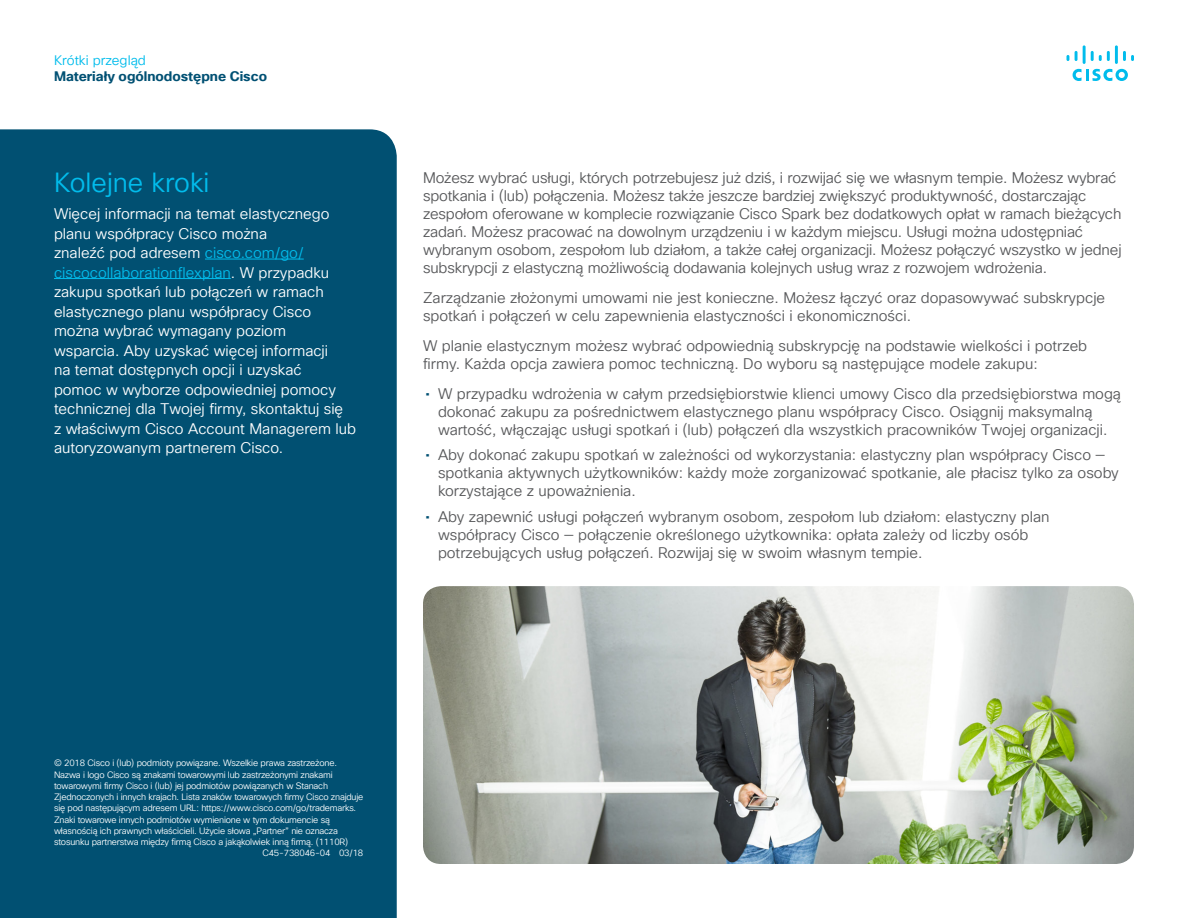
<style>
.page{position:relative;width:1188px;height:918px;background:#fff}
.page>*{position:absolute;margin:0;border:0;box-sizing:border-box;transform-origin:0 0}
.Subhead2_Blue{font:27px "Cisco Sans TT Light";color:#01bcec}
.Body{font:15px/18px "Cisco Sans TT Light";color:#57585a}
.Body_White{font:15px/19.5px "Cisco Sans TT Light";color:#fff}
.t1{font:700 13.5px "Cisco Sans TT";color:#005073}
.t2{font:13.5px "Cisco Sans TT Light";color:#01bcec}
.Footer_white{font:9px "Cisco Sans TT Light";letter-spacing:-.02em;color:#fff}
.s1{color:#01bcec}
.s2{font-family:"Cisco Sans TT";color:#005073}
</style>
<div class="page">
<svg style="left:1073px;top:69px;width:55px;height:12px"></svg>
<svg style="left:1067px;top:55px;width:2px;height:6px"></svg>
<svg style="left:1075px;top:51px;width:3px;height:10px"></svg>
<hr style="left:1083px;top:45px;width:3px;height:19px;background:#01bcec">
<svg style="left:1091px;top:51px;width:19px;height:10px"></svg>
<hr style="left:1115px;top:45px;width:3px;height:19px;background:#01bcec">
<svg style="left:1123px;top:51px;width:11px;height:10px"></svg>
<div style="left:0;top:129px;width:397px;height:789px;background:#015072"></div>
<hr style="left:205px;top:259px;width:99px;height:1px;background:#01bcec">
<hr style="left:54px;top:278px;width:177px;height:1px;background:#01bcec">
<img style="left:423px;top:586px;width:711px;height:278px">
<p class="t2" style="left:54px;top:51px;width:93px">Krótki przegląd</p>
<p class="t1" style="left:54px;top:67px;width:215px">Materiały ogólnodostępne Cisco</p>
<p class="Subhead2_Blue" style="left:54px;top:165px;width:157px">Kolejne kroki</p>
<p class="Body_White" style="left:54px;top:205px;width:304px">Więcej informacji na temat elastycznego planu współpracy Cisco można<br>znaleźć pod adresem <span class="s1">cisco.com/go/ ciscocollaborationflexplan</span>. W przypadku zakupu spotkań lub połączeń w ramach elastycznego planu współpracy Cisco można wybrać wymagany poziom<br>wsparcia. Aby uzyskać więcej informacji<br>na temat dostępnych opcji i uzyskać<br>pomoc w wyborze odpowiedniej pomocy technicznej dla Twojej firmy, skontaktuj się<br>z właściwym Cisco Account Managerem lub autoryzowanym partnerem Cisco.</p>
<p class="Body" style="left:423px;top:169px;width:700px">Możesz wybrać usługi, których potrzebujesz już dziś, i rozwijać się we własnym tempie. Możesz wybrać spotkania i (lub) połączenia. Możesz także jeszcze bardziej zwiększyć produktywność, dostarczając zespołom oferowane w komplecie rozwiązanie Cisco Spark bez dodatkowych opłat w ramach bieżących zadań. Możesz pracować na dowolnym urządzeniu i w każdym miejscu. Usługi można udostępniać wybranym osobom, zespołom lub działom, a także całej organizacji. Możesz połączyć wszystko w jednej subskrypcji z elastyczną możliwością dodawania kolejnych usług wraz z rozwojem wdrożenia.</p>
<p class="Body" style="left:423px;top:289px;width:684px">Zarządzanie złożonymi umowami nie jest konieczne. Możesz łączyć oraz dopasowywać subskrypcje spotkań i połączeń w celu zapewnienia elastyczności i ekonomiczności.</p>
<p class="Body" style="left:423px;top:337px;width:666px">W planie elastycznym możesz wybrać odpowiednią subskrypcję na podstawie wielkości i potrzeb firmy. Każda opcja zawiera pomoc techniczną. Do wyboru są następujące modele zakupu:</p>
<p class="Body" style="left:438px;top:385px;width:685px;text-indent:-13px"><span class="s2">•</span> W przypadku wdrożenia w całym przedsiębiorstwie klienci umowy Cisco dla przedsiębiorstwa mogą dokonać zakupu za pośrednictwem elastycznego planu współpracy Cisco. Osiągnij maksymalną wartość, włączając usługi spotkań i (lub) połączeń dla wszystkich pracowników Twojej organizacji.</p>
<p class="Body" style="left:438px;top:447px;width:682px;text-indent:-13px"><span class="s2">•</span> Aby dokonać zakupu spotkań w zależności od wykorzystania: elastyczny plan współpracy Cisco — spotkania aktywnych użytkowników: każdy może zorganizować spotkanie, ale płacisz tylko za osoby korzystające z upoważnienia.</p>
<p class="Body" style="left:438px;top:508px;width:613px;text-indent:-13px"><span class="s2">•</span> Aby zapewnić usługi połączeń wybranym osobom, zespołom lub działom: elastyczny plan współpracy Cisco — połączenie określonego użytkownika: opłata zależy od liczby osób potrzebujących usług połączeń. Rozwijaj się w swoim własnym tempie.</p>
<p class="Footer_white" style="left:54px;top:757px;width:285px">© 2018 Cisco i (lub) podmioty powiązane. Wszelkie prawa zastrzeżone.</p>
<p class="Footer_white" style="left:54px;top:769px;width:280px">Nazwa i logo Cisco są znakami towarowymi lub zastrzeżonymi znakami</p>
<p class="Footer_white" style="left:54px;top:780px;width:276px">towarowymi firmy Cisco i (lub) jej podmiotów powiązanych w Stanach</p>
<p class="Footer_white" style="left:54px;top:791px;width:311px">Zjednoczonych i innych krajach. Lista znaków towarowych firmy Cisco znajduje</p>
<p class="Footer_white" style="left:54px;top:802px;width:304px">się pod następującym adresem URL: https://www.cisco.com/go/trademarks.</p>
<p class="Footer_white" style="left:54px;top:814px;width:277px">Znaki towarowe innych podmiotów wymienione w tym dokumencie są</p>
<p class="Footer_white" style="left:54px;top:825px;width:285px">własnością ich prawnych właścicieli. Użycie słowa „Partner” nie oznacza</p>
<p class="Footer_white" style="left:54px;top:836px;width:296px">stosunku partnerstwa między firmą Cisco a jakąkolwiek inną firmą. (1110R)</p>
<p class="Footer_white" style="left:262px;top:847px;width:102px">C45-738046-04 03/18</p>
</div>
